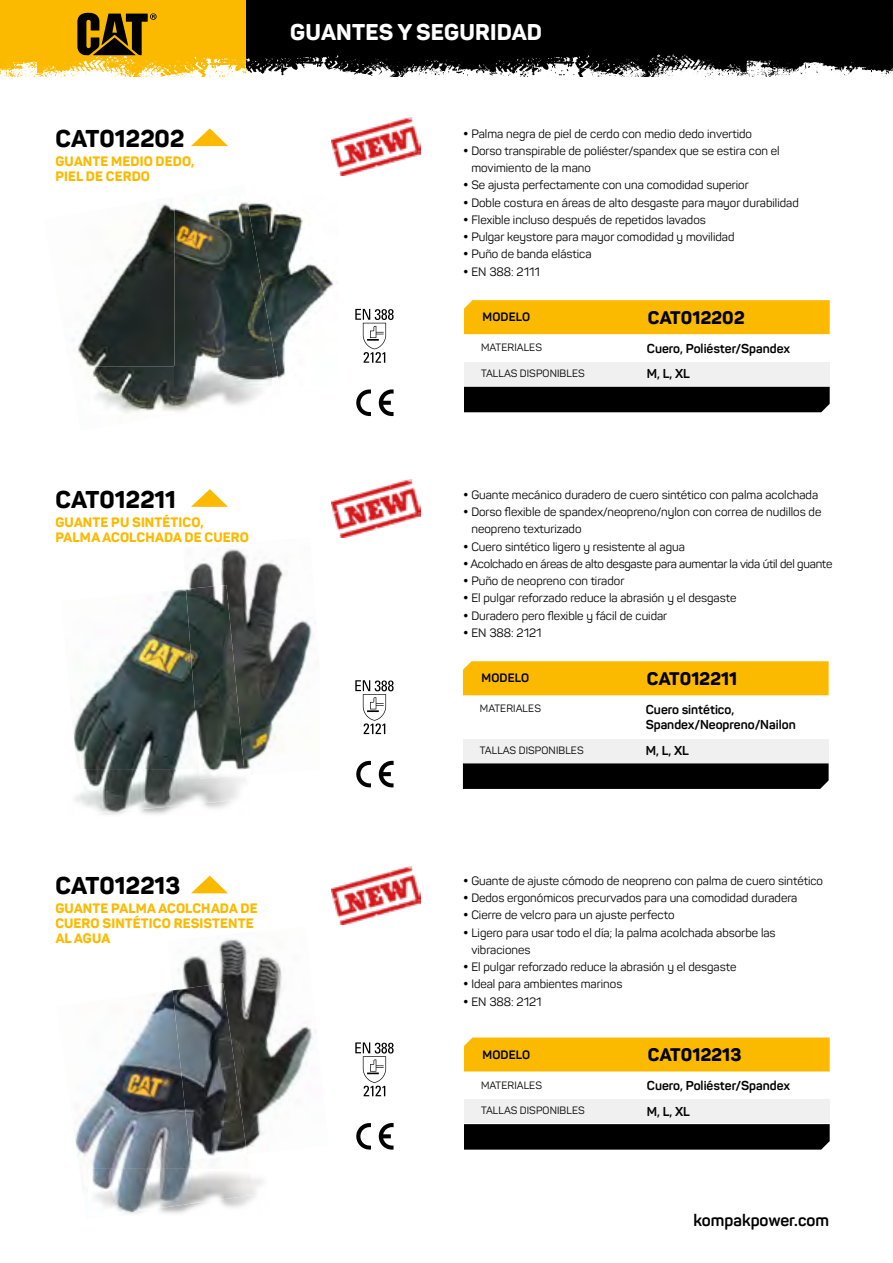
<style>
.page{position:relative;width:893px;height:1263px;background:#fff}
.page>*{position:absolute;margin:0;border:0;box-sizing:border-box;transform-origin:0 0}
.t1{font:800 24px "Panton";color:#000}
.t2{font:800 22.5px "Panton";letter-spacing:.01em;color:#fff}
.t3{font:800 18px "Panton";color:#000}
.t4{font:700 16.5px "Panton";color:#000}
.t5{font:800 13.5px/15px "Panton";letter-spacing:.01em;color:#fbba00}
.t6{font:700 12.75px/25.7px "Panton";color:#000}
.t7{font:12px/17.2px "Panton";color:#000}
.t8{font:12px "Panton";letter-spacing:-.02em;color:#000}
.t9{font:700 12px "Panton";letter-spacing:.01em;color:#000}
.t10{font:10.5px "Panton";letter-spacing:.01em;color:#000}
</style>
<div class="page">
<svg style="left:247px;top:9px;width:645px;height:67px;background:#1d1d1d"></svg>
<div style="left:247px;top:0;width:646px;height:9px;background:#000"></div>
<svg style="left:892px;top:9px;width:1px;height:65px"></svg>
<div style="left:464px;top:362px;width:366px;height:24px;background:#f0f0f0"></div>
<div style="left:463px;top:739px;width:366px;height:23px;background:#f0f0f0"></div>
<div style="left:464px;top:1100px;width:366px;height:23px;background:#f0f0f0"></div>
<div style="left:464px;top:300px;width:366px;height:34px;background:#fbba00"></div>
<div style="left:463px;top:661px;width:366px;height:34px;background:#fbba00"></div>
<div style="left:464px;top:1037px;width:366px;height:34px;background:#fbba00"></div>
<div style="left:464px;top:387px;width:366px;height:25px;background:#000"></div>
<svg style="left:463px;top:763px;width:366px;height:26px;background:#050505"></svg>
<div style="left:464px;top:1124px;width:366px;height:25px;background:#000"></div>
<img style="left:178px;top:938px;width:135px;height:209px">
<img style="left:75px;top:990px;width:174px;height:179px">
<img style="left:92px;top:1169px;width:161px;height:46px">
<img style="left:173px;top:983px;width:74px;height:177px">
<img style="left:189px;top:549px;width:127px;height:220px">
<img style="left:73px;top:589px;width:113px;height:180px">
<img style="left:77px;top:769px;width:168px;height:46px">
<img style="left:186px;top:585px;width:58px;height:184px">
<img style="left:199px;top:769px;width:46px;height:9px">
<img style="left:281px;top:212px;width:53px;height:166px">
<img style="left:77px;top:204px;width:204px;height:175px">
<img style="left:174px;top:202px;width:106px;height:177px">
<img style="left:90px;top:367px;width:171px;height:46px">
<img style="left:174px;top:367px;width:98px;height:19px">
<svg style="left:0;top:0;width:247px;height:77px;background:#e0ac19"></svg>
<svg style="left:191px;top:128px;width:37px;height:18px"></svg>
<svg style="left:191px;top:489px;width:37px;height:18px"></svg>
<svg style="left:191px;top:876px;width:37px;height:17px"></svg>
<svg style="left:355px;top:309px;width:39px;height:54px"></svg>
<svg style="left:355px;top:680px;width:39px;height:54px"></svg>
<svg style="left:355px;top:1042px;width:39px;height:54px"></svg>
<svg style="left:379px;top:389px;width:15px;height:27px"></svg>
<svg style="left:356px;top:389px;width:15px;height:27px"></svg>
<svg style="left:379px;top:761px;width:15px;height:27px"></svg>
<svg style="left:356px;top:760px;width:15px;height:28px"></svg>
<svg style="left:379px;top:1123px;width:15px;height:27px"></svg>
<svg style="left:356px;top:1123px;width:15px;height:27px"></svg>
<img style="left:331px;top:118px;width:90px;height:58px">
<img style="left:331px;top:480px;width:90px;height:57px">
<img style="left:331px;top:867px;width:90px;height:57px">
<h1 class="t1" style="left:55px;top:123px;width:131px">CAT012202</h1>
<p class="t5" style="left:55px;top:154px;width:141px">GUANTE MEDIO DEDO,<br>PIEL DE CERDO</p>
<h2 class="t2" style="left:290px;top:18px;width:253px">GUANTES Y SEGURIDAD</h2>
<p class="t7" style="left:463px;top:125px;width:291px">• Palma negra de piel de cerdo con medio dedo invertido</p>
<p class="t7" style="left:471px;top:142px;width:310px;text-indent:-9px">• Dorso transpirable de poliéster/spandex que se estira con el movimiento de la mano</p>
<p class="t7" style="left:463px;top:177px;width:287px">• Se ajusta perfectamente con una comodidad superior</p>
<p class="t7" style="left:463px;top:194px;width:337px">• Doble costura en áreas de alto desgaste para mayor durabilidad</p>
<p class="t7" style="left:463px;top:211px;width:244px">• Flexible incluso después de repetidos lavados</p>
<p class="t7" style="left:463px;top:228px;width:273px">• Pulgar keystore para mayor comodidad y movilidad</p>
<p class="t7" style="left:463px;top:246px;width:130px">• Puño de banda elástica</p>
<p class="t7" style="left:463px;top:263px;width:78px">• EN 388: 2111</p>
<p class="t9" style="left:483px;top:309px;width:49px">MODELO</p>
<p class="t10" style="left:481px;top:341px;width:62px">MATERIALES</p>
<p class="t10" style="left:481px;top:367px;width:105px">TALLAS DISPONIBLES</p>
<h3 class="t3" style="left:648px;top:306px;width:98px">CAT012202</h3>
<p class="t6" style="left:647px;top:335px;width:145px">Cuero, Poliéster/Spandex<br>M, L, XL</p>
<h1 class="t1" style="left:55px;top:484px;width:122px">CAT012211</h1>
<p class="t5" style="left:55px;top:514px;width:195px">GUANTE PU SINTÉTICO,<br>PALMA ACOLCHADA DE CUERO</p>
<p class="t7" style="left:463px;top:486px;width:357px">• Guante mecánico duradero de cuero sintético con palma acolchada</p>
<p class="t7" style="left:471px;top:503px;width:351px;text-indent:-9px">• Dorso flexible de spandex/neopreno/nylon con correa de nudillos de neopreno texturizado</p>
<p class="t7" style="left:463px;top:538px;width:223px">• Cuero sintético ligero y resistente al agua</p>
<p class="t8" style="left:463px;top:556px;width:371px">• Acolchado en áreas de alto desgaste para aumentar la vida útil del guante</p>
<p class="t7" style="left:463px;top:572px;width:163px">• Puño de neopreno con tirador</p>
<p class="t7" style="left:463px;top:589px;width:275px">• El pulgar reforzado reduce la abrasión y el desgaste</p>
<p class="t7" style="left:463px;top:607px;width:206px">• Duradero pero flexible y fácil de cuidar</p>
<p class="t7" style="left:463px;top:624px;width:80px">• EN 388: 2121</p>
<p class="t9" style="left:482px;top:671px;width:49px">MODELO</p>
<p class="t10" style="left:480px;top:702px;width:62px">MATERIALES</p>
<p class="t10" style="left:480px;top:744px;width:105px">TALLAS DISPONIBLES</p>
<h3 class="t3" style="left:647px;top:667px;width:92px">CAT012211</h3>
<p class="t6" style="left:646px;top:702px;width:151px;line-height:15px">Cuero sintético,<br>Spandex/Neopreno/Nailon</p>
<p class="t6" style="left:646px;top:737px;width:45px">M, L, XL</p>
<h1 class="t1" style="left:55px;top:870px;width:126px">CAT012213</h1>
<p class="t5" style="left:55px;top:901px;width:204px">GUANTE PALMA ACOLCHADA DE<br>CUERO SINTÉTICO RESISTENTE<br>AL AGUA</p>
<p class="t7" style="left:463px;top:872px;width:362px">• Guante de ajuste cómodo de neopreno con palma de cuero sintético</p>
<p class="t7" style="left:463px;top:889px;width:336px">• Dedos ergonómicos precurvados para una comodidad duradera</p>
<p class="t7" style="left:463px;top:906px;width:213px">• Cierre de velcro para un ajuste perfecto</p>
<p class="t7" style="left:471px;top:924px;width:306px;text-indent:-9px">• Ligero para usar todo el día; la palma acolchada absorbe las vibraciones</p>
<p class="t7" style="left:463px;top:958px;width:275px">• El pulgar reforzado reduce la abrasión y el desgaste</p>
<p class="t7" style="left:463px;top:975px;width:161px">• Ideal para ambientes marinos</p>
<p class="t7" style="left:463px;top:993px;width:80px">• EN 388: 2121</p>
<p class="t9" style="left:483px;top:1047px;width:49px">MODELO</p>
<p class="t10" style="left:481px;top:1078px;width:62px">MATERIALES</p>
<p class="t10" style="left:481px;top:1104px;width:105px">TALLAS DISPONIBLES</p>
<h3 class="t3" style="left:648px;top:1043px;width:95px">CAT012213</h3>
<p class="t6" style="left:647px;top:1073px;width:145px">Cuero, Poliéster/Spandex<br>M, L, XL</p>
<h3 class="t4" style="left:693px;top:1209px;width:137px">kompakpower.com</h3>
</div>
